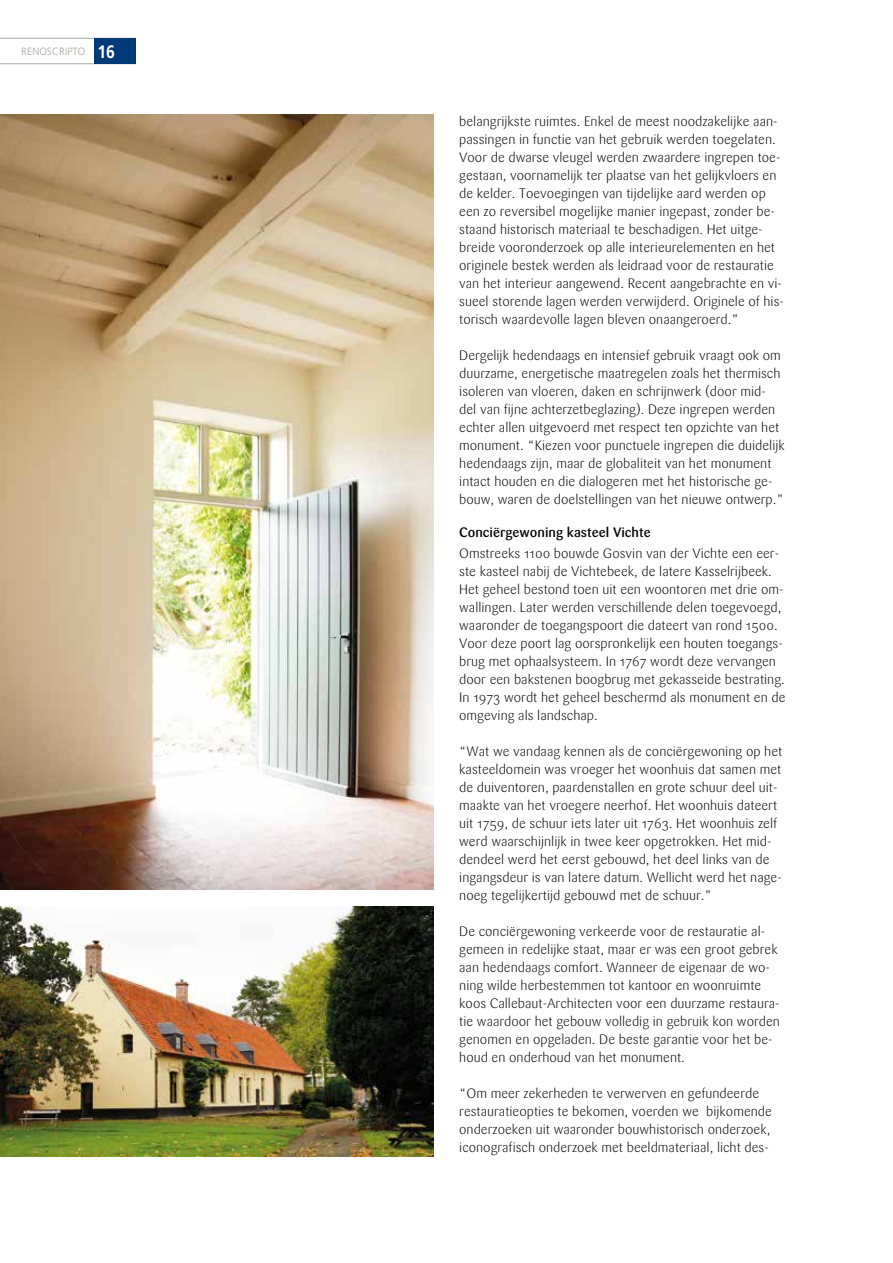
<style>
.page{position:relative;width:893px;height:1263px;background:#fff}
.page>*{position:absolute;margin:0;border:0;box-sizing:border-box;transform-origin:0 0}
.t1{font:300 13.5px/18px "Sari";color:#000}
.t2{font:500 13.5px "Sari";color:#000}
.t3{font:300 10.5px "Frutiger LT Std";color:#a8a8a7}
.s1{font-weight:700;font-size:18px;color:#fff}
</style>
<div class="page">
<hr style="left:0;top:38px;width:136px;height:1px;background:#a8a8a7">
<hr style="left:0;top:64px;width:136px;height:1px;background:#a8a8a7">
<div style="left:95px;top:38px;width:41px;height:26px;background:#003a78"></div>
<img style="left:0;top:907px;width:434px;height:250px">
<img style="left:0;top:115px;width:434px;height:775px">
<p class="t3" style="left:21px;top:45px;width:95px">RENOSCRIPTO <span class="s1">16</span></p>
<p class="t1" style="left:459px;top:113px;width:326px">belangrijkste ruimtes. Enkel de meest noodzakelijke aan&shy;passingen in functie van het gebruik werden toegelaten.<br>Voor de dwarse vleugel werden zwaardere ingrepen toe&shy;gestaan, voornamelijk ter plaatse van het gelijkvloers en de kelder. Toevoegingen van tijdelijke aard werden op een zo reversibel mogelijke manier ingepast, zonder be&shy;staand historisch materiaal te beschadigen. Het uitge&shy;breide vooronderzoek op alle interieurelementen en het originele bestek werden als leidraad voor de restauratie van het interieur aangewend. Recent aangebrachte en vi&shy;sueel storende lagen werden verwijderd. Originele of his&shy;torisch waardevolle lagen bleven onaangeroerd.”</p>
<p class="t1" style="left:459px;top:346px;width:327px">Dergelijk hedendaags en intensief gebruik vraagt ook om duurzame, energetische maatregelen zoals het thermisch isoleren van vloeren, daken en schrijnwerk (door mid&shy;del van fijne achterzetbeglazing). Deze ingrepen werden echter allen uitgevoerd met respect ten opzichte van het monument. “Kiezen voor punctuele ingrepen die duidelijk hedendaags zijn, maar de globaliteit van het monument intact houden en die dialogeren met het historische ge&shy;bouw, waren de doelstellingen van het nieuwe ontwerp.”</p>
<p class="t2" style="left:459px;top:524px;width:193px">Conciërgewoning kasteel Vichte</p>
<p class="t1" style="left:459px;top:544px;width:328px">Omstreeks 1100 bouwde Gosvin van der Vichte een eer&shy;ste kasteel nabij de Vichtebeek, de latere Kasselrijbeek.<br>Het geheel bestond toen uit een woontoren met drie om&shy;wallingen. Later werden verschillende delen toegevoegd, waaronder de toegangspoort die dateert van rond 1500.<br>Voor deze poort lag oorspronkelijk een houten toegangs&shy;brug met ophaalsysteem. In 1767 wordt deze vervangen door een bakstenen boogbrug met gekasseide bestrating.<br>In 1973 wordt het geheel beschermd als monument en de omgeving als landschap.</p>
<p class="t1" style="left:459px;top:742px;width:325px">“Wat we vandaag kennen als de conciërgewoning op het kasteeldomein was vroeger het woonhuis dat samen met de duiventoren, paardenstallen en grote schuur deel uit&shy;maakte van het vroegere neerhof. Het woonhuis dateert uit 1759, de schuur iets later uit 1763. Het woonhuis zelf werd waarschijnlijk in twee keer opgetrokken. Het mid&shy;dendeel werd het eerst gebouwd, het deel links van de ingangsdeur is van latere datum. Wellicht werd het nage&shy;noeg tegelijkertijd gebouwd met de schuur.”</p>
<p class="t1" style="left:459px;top:922px;width:322px">De conciërgewoning verkeerde voor de restauratie al&shy;gemeen in redelijke staat, maar er was een groot gebrek aan hedendaags comfort. Wanneer de eigenaar de wo&shy;ning wilde herbestemmen tot kantoor en woonruimte koos Callebaut-Architecten voor een duurzame restaura&shy;tie waardoor het gebouw volledig in gebruik kon worden genomen en opgeladen. De beste garantie voor het be&shy;houd en onderhoud van het monument.</p>
<p class="t1" style="left:459px;top:1084px;width:314px">“Om meer zekerheden te verwerven en gefundeerde restauratieopties te bekomen, voerden we bijkomende onderzoeken uit waaronder bouwhistorisch onderzoek, iconografisch onderzoek met beeldmateriaal, licht des-</p>
</div>
